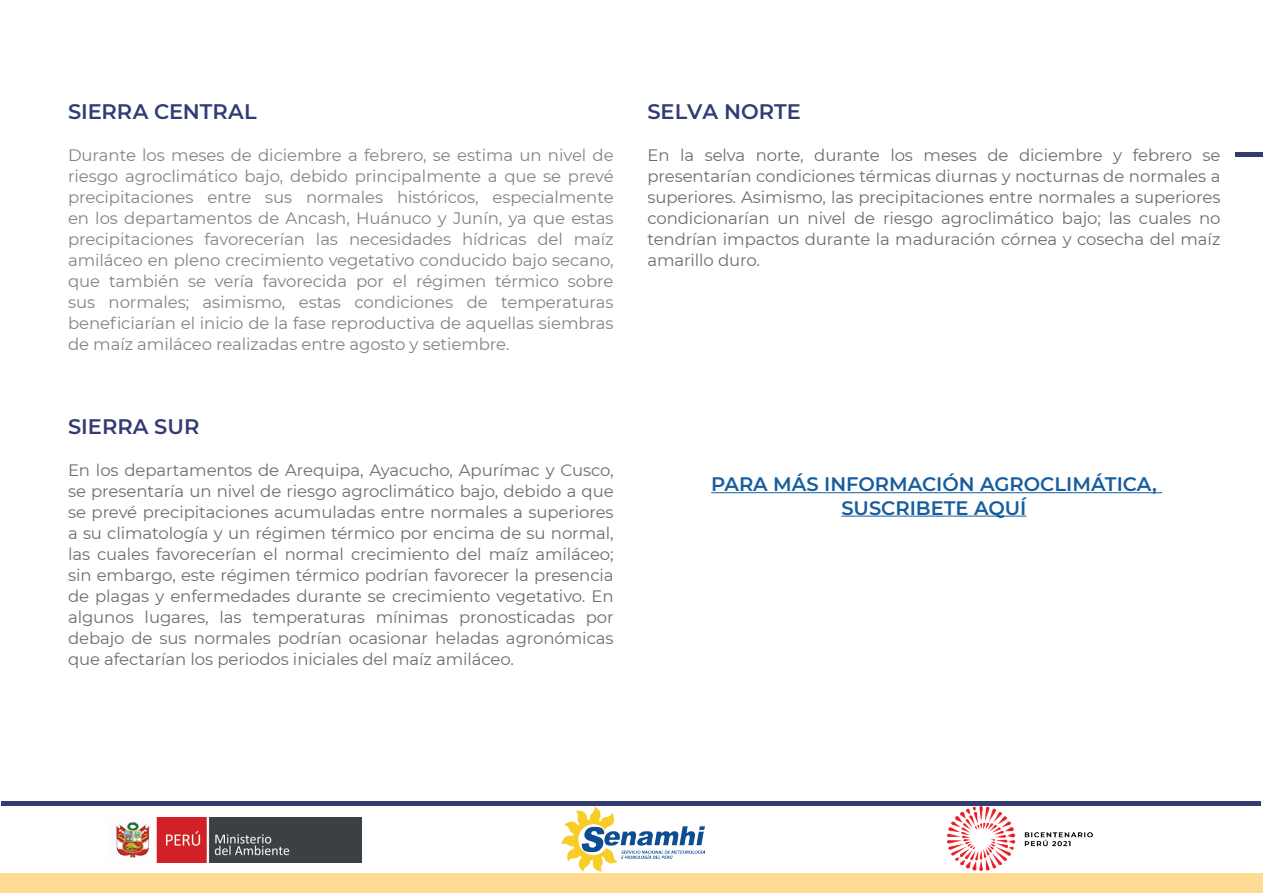
<style>
.page{position:relative;width:1263px;height:893px;background:#fff}
.page>*{position:absolute;margin:0;border:0;box-sizing:border-box;transform-origin:0 0}
.t1{font:600 21px "Montserrat";color:#333b73}
.t2{font:600 19.5px/23.4px "Montserrat";color:#175d9e;text-align:center}
.t3{font:16.5px/21px "Montserrat";letter-spacing:-.005em;color:#6b6d6f;text-align:justify}
.t4{font:16.5px/21px "Montserrat";letter-spacing:-.005em;color:#828385;text-align:justify}
</style>
<div class="page">
<div style="left:1235px;top:152px;width:28px;height:5px;background:#333b73"></div>
<div style="left:0;top:873px;width:1263px;height:20px;background:#feda93"></div>
<div style="left:1px;top:801px;width:1260px;height:5px;background:#333b73"></div>
<img style="left:115px;top:817px;width:247px;height:46px">
<img style="left:561px;top:806px;width:144px;height:65px">
<img style="left:948px;top:807px;width:144px;height:64px">
<hr style="left:711px;top:492px;width:451px;height:1px;background:#175d9e">
<hr style="left:841px;top:516px;width:185px;height:1px;background:#175d9e">
<p class="t1" style="left:68px;top:96px;width:190px">SIERRA CENTRAL</p>
<p class="t4" style="left:68px;top:144px;width:547px">Durante los meses de diciembre a febrero, se estima un nivel de riesgo agroclimático bajo, debido principalmente a que se prevé precipitaciones entre sus normales históricos, especialmente en los departamentos de Ancash, Huánuco y Junín, ya que estas precipitaciones favorecerían las necesidades hídricas del maíz amiláceo en pleno crecimiento vegetativo conducido bajo secano, que también se vería favorecida por el régimen térmico sobre sus normales; asimismo, estas condiciones de temperaturas beneficiarían el inicio de la fase reproductiva de aquellas siembras de maíz amiláceo realizadas entre agosto y setiembre.</p>
<p class="t1" style="left:68px;top:411px;width:133px">SIERRA SUR</p>
<p class="t3" style="left:68px;top:459px;width:547px">En los departamentos de Arequipa, Ayacucho, Apurímac y Cusco, se presentaría un nivel de riesgo agroclimático bajo, debido a que se prevé precipitaciones acumuladas entre normales a superiores a su climatología y un régimen térmico por encima de su normal, las cuales favorecerían el normal crecimiento del maíz amiláceo; sin embargo, este régimen térmico podrían favorecer la presencia de plagas y enfermedades durante se crecimiento vegetativo. En algunos lugares, las temperaturas mínimas pronosticadas por debajo de sus normales podrían ocasionar heladas agronómicas que afectarían los periodos iniciales del maíz amiláceo.</p>
<p class="t1" style="left:647px;top:96px;width:155px">SELVA NORTE</p>
<p class="t3" style="left:647px;top:144px;width:575px">En la selva norte, durante los meses de diciembre y febrero se presentarían condiciones térmicas diurnas y nocturnas de normales a superiores. Asimismo, las precipitaciones entre normales a superiores condicionarían un nivel de riesgo agroclimático bajo; las cuales no tendrían impactos durante la maduración córnea y cosecha del maíz amarillo duro.</p>
<p class="t2" style="left:711px;top:472px;width:447px">PARA MÁS INFORMACIÓN AGROCLIMÁTICA,<br>SUSCRIBETE AQUÍ</p>
</div>
